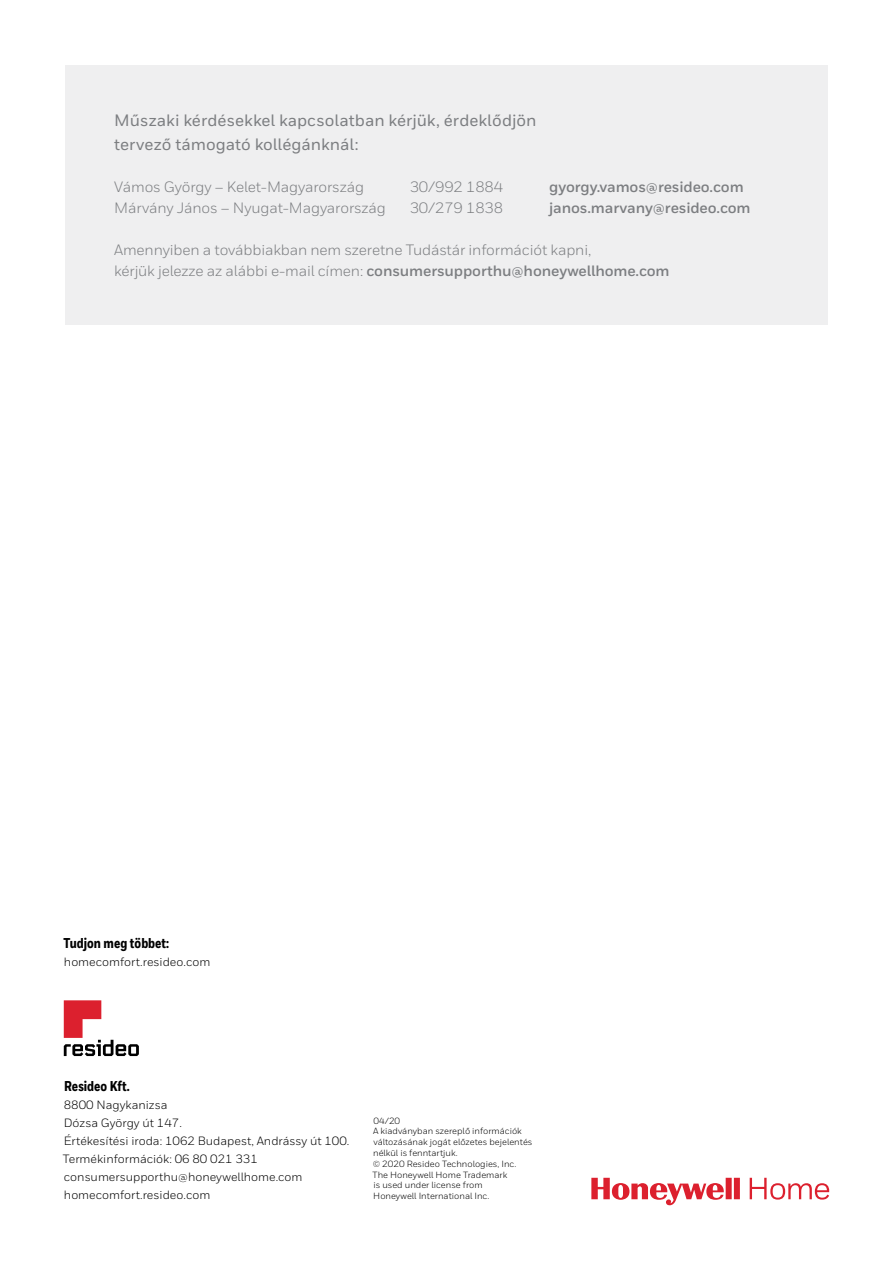
<style>
.page{position:relative;width:893px;height:1263px;background:#fff}
.page>*{position:absolute;margin:0;border:0;box-sizing:border-box;transform-origin:0 0}
.t1{font:500 16.5px/24px "Honeywell Sans";color:#7c7e81}
.t2{font:15px/21px "Honeywell Sans";letter-spacing:-.01em;color:#7c7e81}
.t3{font:700 15px "Honeywell Sans";letter-spacing:-.01em;color:#7c7e81}
.t4{font:800 14.25px "Honeywell Cond";color:#000}
.t5{font:12px/18px "Honeywell Sans";color:#000}
.t6{font:9px/10.8px "Honeywell Sans";color:#000}
.t7{font:9px/10.8px "Honeywell Sans Cyr";color:#000}
.s1{font-weight:700}
</style>
<div class="page">
<div style="left:65px;top:65px;width:762px;height:260px;background:#efeff0"></div>
<svg style="left:64px;top:1000px;width:75px;height:56px"></svg>
<svg style="left:591px;top:1178px;width:238px;height:27px"></svg>
<p class="t1" style="left:114px;top:109px;width:424px">Műszaki kérdésekkel kapcsolatban kérjük, érdeklődjön tervező támogató kollégánknál:</p>
<p class="t2" style="left:114px;top:176px;width:251px">Vámos György – Kelet-Magyarország</p>
<p class="t2" style="left:410px;top:176px;width:95px">30/992 1884</p>
<p class="t3" style="left:549px;top:178px;width:196px">gyorgy.vamos@resideo.com</p>
<p class="t2" style="left:114px;top:197px;width:273px">Márvány János – Nyugat-Magyarország</p>
<p class="t2" style="left:410px;top:197px;width:95px">30/279 1838</p>
<p class="t3" style="left:549px;top:199px;width:203px">janos.marvany@resideo.com</p>
<p class="t2" style="left:114px;top:239px;width:557px">Amennyiben a továbbiakban nem szeretne Tudástár információt kapni,<br>kérjük jelezze az alábbi e-mail címen: <span class="s1">consumersupporthu@honeywellhome.com</span></p>
<p class="t4" style="left:63px;top:934px;width:107px">Tudjon meg többet:</p>
<p class="t5" style="left:64px;top:953px;width:148px">homecomfort.resideo.com</p>
<p class="t4" style="left:64px;top:1077px;width:67px">Resideo Kft.</p>
<p class="t5" style="left:63px;top:1096px;width:288px">8800 Nagykanizsa<br>Dózsa György út 147.<br>Értékesítési iroda: 1062 Budapest, Andrássy út 100.<br>Termékinformációk: 06 80 021 331 consumersupporthu@honeywellhome.com homecomfort.resideo.com</p>
<p class="t7" style="left:373px;top:1115px;width:161px">04/20<br>A kiadványban szereplő információk változásának jogát előzetes bejelentés nélkül is fenntartjuk.</p>
<p class="t6" style="left:373px;top:1158px;width:145px">© 2020 Resideo Technologies, Inc.<br>The Honeywell Home Trademark is used under license from<br>Honeywell International Inc.</p>
</div>
